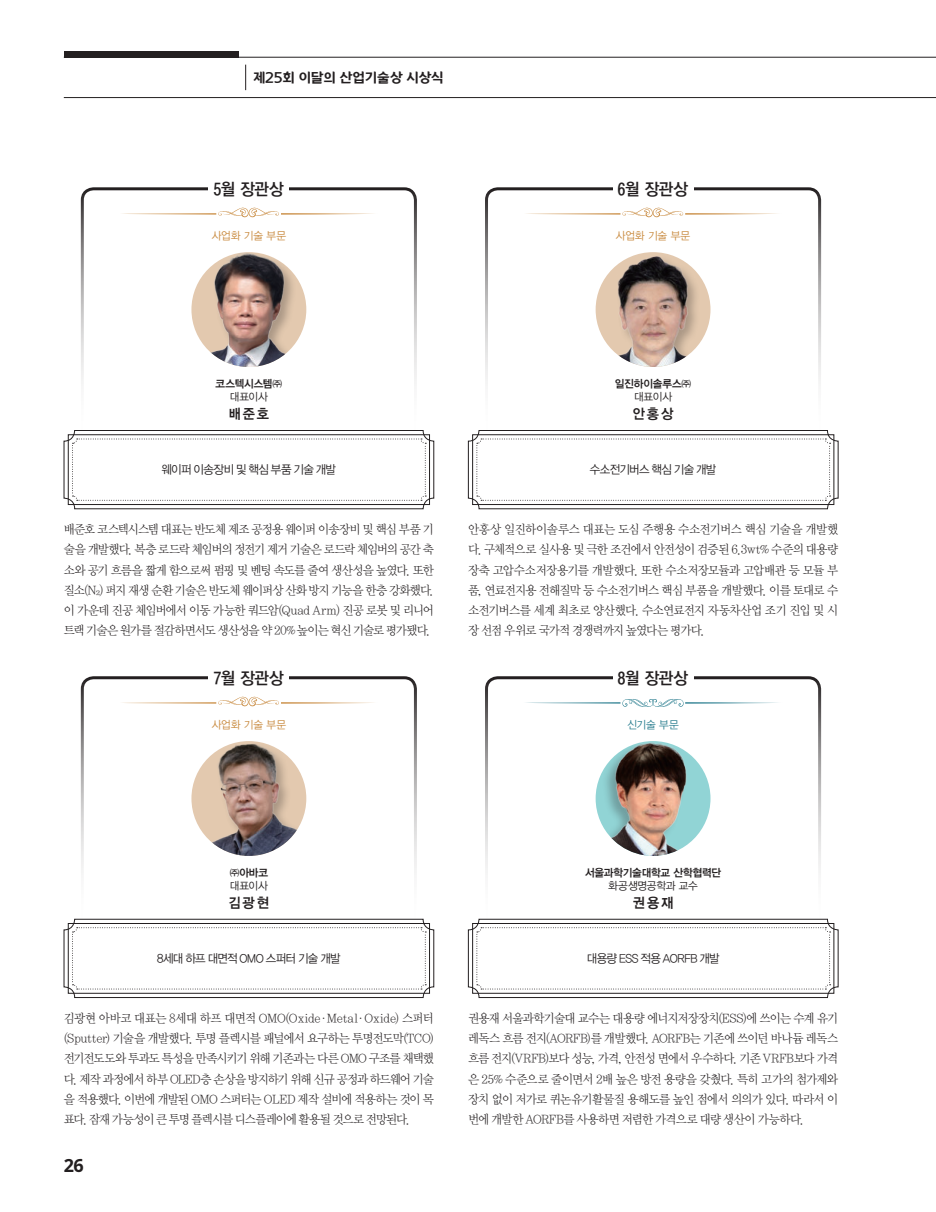
<style>
.page{position:relative;width:936px;height:1212px;background:#fff}
.page>*{position:absolute;margin:0;border:0;box-sizing:border-box;transform-origin:0 0}
.t1{font:700 18px "Noto Sans";color:#231f20}
.t2{font:16.5px "YDVYGO Std 54";letter-spacing:-.035em;color:#231f20}
.t3{font:15px "Yi Sun Shin Dotum B";letter-spacing:-.01em;color:#231f20}
.t4{font:13.95px "YDVYGO Std 14";letter-spacing:.15em;color:#231f20;scale:.95 1}
.t5{font:12.45px/20.2px "YDVY Mj O Std 12";letter-spacing:-.065em;color:#231f20;text-align:justify;scale:.95 1}
.t6{font:12px "YDVYGO Std 12";letter-spacing:-.045em;color:#231f20;scale:.95 1}
.t7{font:10.95px "YDVYGO Std 14";letter-spacing:-.02em;color:#231f20;scale:.96 1}
.t8{font:10.95px "YDVYGO Std 12";letter-spacing:-.01em;color:#c8893d;scale:.96 1}
.t9{font:10.95px "YDVYGO Std 12";letter-spacing:-.015em;color:#231f20;scale:.96 1}
.t10{font:10.95px "YDVYGO Std 12";color:#277c8e;scale:.96 1}
</style>
<div class="page">
<div style="left:81px;top:187px;width:336px;height:255px;border:3px solid #231f20;border-radius:11px"></div>
<div style="left:208px;top:174px;width:81px;height:34px;background:#fff"></div>
<img style="left:191px;top:252px;width:115px;height:115px;border-radius:57px">
<div style="left:485px;top:187px;width:336px;height:255px;border:3px solid #231f20;border-radius:11px"></div>
<div style="left:612px;top:174px;width:81px;height:34px;background:#fff"></div>
<div style="left:595px;top:252px;width:115px;height:115px;background:#e3c9af;border-radius:50%"></div>
<svg style="left:608px;top:254px;width:101px;height:95px"></svg>
<img style="left:610px;top:256px;width:85px;height:111px">
<div style="left:81px;top:676px;width:336px;height:255px;border:3px solid #231f20;border-radius:11px"></div>
<div style="left:208px;top:663px;width:81px;height:34px;background:#fff"></div>
<img style="left:191px;top:741px;width:115px;height:115px;border-radius:57px">
<div style="left:485px;top:676px;width:336px;height:255px;border:3px solid #231f20;border-radius:11px"></div>
<div style="left:612px;top:663px;width:81px;height:34px;background:#fff"></div>
<svg style="left:595px;top:779px;width:4px;height:39px"></svg>
<img style="left:599px;top:741px;width:107px;height:115px">
<div style="left:64px;top:51px;width:174px;height:6px;background:#231f20"></div>
<hr style="left:64px;top:57px;width:871px;height:1px;background:#231f20">
<hr style="left:64px;top:97px;width:871px;height:1px;background:#231f20">
<svg style="left:245px;top:65px;width:1px;height:25px"></svg>
<div style="left:68px;top:434px;width:362px;height:71px;border:1px solid #231f20"></div>
<div style="left:64px;top:430px;width:370px;height:79px;border:1px solid #231f20;border-radius:11px"></div>
<svg style="left:72px;top:439px;width:354px;height:62px"></svg>
<div style="left:472px;top:434px;width:362px;height:71px;border:1px solid #231f20"></div>
<div style="left:468px;top:430px;width:370px;height:79px;border:1px solid #231f20;border-radius:11px"></div>
<svg style="left:476px;top:439px;width:354px;height:62px"></svg>
<div style="left:68px;top:923px;width:362px;height:71px;border:1px solid #231f20"></div>
<div style="left:64px;top:919px;width:370px;height:79px;border:1px solid #231f20;border-radius:11px"></div>
<svg style="left:72px;top:927px;width:354px;height:63px"></svg>
<div style="left:472px;top:923px;width:362px;height:71px;border:1px solid #231f20"></div>
<div style="left:468px;top:919px;width:370px;height:79px;border:1px solid #231f20;border-radius:11px"></div>
<svg style="left:476px;top:927px;width:354px;height:63px"></svg>
<svg style="left:526px;top:207px;width:251px;height:10px"></svg>
<svg style="left:122px;top:207px;width:251px;height:10px"></svg>
<svg style="left:122px;top:696px;width:251px;height:10px"></svg>
<svg style="left:526px;top:699px;width:252px;height:8px"></svg>
<p class="t3" style="left:253px;top:70px;width:192px">제25회 이달의 산업기술상 시상식</p>
<h2 class="t2" style="left:214px;top:181px;width:72px">5월 장관상</h2>
<p class="t8" style="left:212px;top:230px;width:79px">사업화 기술 부문</p>
<p class="t7" style="left:215px;top:378px;width:71px">코스텍시스템㈜</p>
<p class="t9" style="left:230px;top:392px;width:41px">대표이사</p>
<p class="t4" style="left:229px;top:407px;width:44px">배준호</p>
<h2 class="t2" style="left:618px;top:181px;width:72px">6월 장관상</h2>
<p class="t8" style="left:615px;top:230px;width:79px">사업화 기술 부문</p>
<p class="t7" style="left:614px;top:378px;width:81px">일진하이솔루스㈜</p>
<p class="t9" style="left:634px;top:392px;width:41px">대표이사</p>
<p class="t4" style="left:632px;top:407px;width:44px">안홍상</p>
<p class="t6" style="left:162px;top:463px;width:185px">웨이퍼 이송장비 및 핵심 부품 기술 개발</p>
<p class="t6" style="left:590px;top:463px;width:135px">수소전기버스 핵심 기술 개발</p>
<p class="t5" style="left:64px;top:519px;width:391px">배준호 코스텍시스템 대표는 반도체 제조 공정용 웨이퍼 이송장비 및 핵심 부품 기 술을 개발했다. 복층 로드락 체임버의 정전기 제거 기술은 로드락 체임버의 공간 축 소와 공기 흐름을 짧게 함으로써 펌핑 및 벤팅 속도를 줄여 생산성을 높였다. 또한 질소(N₂) 퍼지 재생 순환 기술은 반도체 웨이퍼상 산화 방지 기능을 한층 강화했다. 이 가운데 진공 체임버에서 이동 가능한 쿼드암(Quad Arm) 진공 로봇 및 리니어 트랙 기술은 원가를 절감하면서도 생산성을 약 20% 높이는 혁신 기술로 평가됐다.</p>
<h2 class="t2" style="left:214px;top:669px;width:72px">7월 장관상</h2>
<p class="t8" style="left:212px;top:719px;width:79px">사업화 기술 부문</p>
<p class="t5" style="left:468px;top:519px;width:391px">안홍상 일진하이솔루스 대표는 도심 주행용 수소전기버스 핵심 기술을 개발했 다. 구체적으로 실사용 및 극한 조건에서 안전성이 검증된 6.3wt% 수준의 대용량 장축 고압수소저장용기를 개발했다. 또한 수소저장모듈과 고압배관 등 모듈 부 품, 연료전지용 전해질막 등 수소전기버스 핵심 부품을 개발했다. 이를 토대로 수 소전기버스를 세계 최초로 양산했다. 수소연료전지 자동차산업 조기 진입 및 시 장 선점 우위로 국가적 경쟁력까지 높였다는 평가다.</p>
<h2 class="t2" style="left:617px;top:669px;width:72px">8월 장관상</h2>
<p class="t10" style="left:627px;top:719px;width:55px">신기술 부문</p>
<p class="t7" style="left:230px;top:867px;width:41px">㈜아바코</p>
<p class="t9" style="left:230px;top:880px;width:41px">대표이사</p>
<p class="t4" style="left:228px;top:896px;width:45px">김광현</p>
<p class="t7" style="left:585px;top:867px;width:143px">서울과학기술대학교 산학협력단</p>
<p class="t9" style="left:608px;top:880px;width:95px">화공생명공학과 교수</p>
<p class="t4" style="left:632px;top:896px;width:44px">권용재</p>
<p class="t6" style="left:157px;top:952px;width:194px">8세대 하프 대면적 OMO 스퍼터 기술 개발</p>
<p class="t6" style="left:586px;top:952px;width:141px">대용량 ESS 적용 AORFB 개발</p>
<p class="t5" style="left:64px;top:1008px;width:391px">김광현 아바코 대표는 8세대 하프 대면적 OMO(Oxide·Metal·Oxide) 스퍼터 (Sputter) 기술을 개발했다. 투명 플렉시블 패널에서 요구하는 투명전도막(TCO) 전기전도도와 투과도 특성을 만족시키기 위해 기존과는 다른 OMO 구조를 채택했 다. 제작 과정에서 하부 OLED층 손상을 방지하기 위해 신규 공정과 하드웨어 기술 을 적용했다. 이번에 개발된 OMO 스퍼터는 OLED 제작 설비에 적용하는 것이 목 표다. 잠재 가능성이 큰 투명 플렉시블 디스플레이에 활용될 것으로 전망된다.</p>
<h1 class="t1" style="left:64px;top:1155px;width:22px">26</h1>
<p class="t5" style="left:468px;top:1008px;width:391px">권용재 서울과학기술대 교수는 대용량 에너지저장장치(ESS)에 쓰이는 수계 유기 레독스 흐름 전지(AORFB)를 개발했다. AORFB는 기존에 쓰이던 바나듐 레독스 흐름 전지(VRFB)보다 성능, 가격, 안전성 면에서 우수하다. 기존 VRFB보다 가격 은 25% 수준으로 줄이면서 2배 높은 방전 용량을 갖췄다. 특히 고가의 첨가제와 장치 없이 저가로 퀴논유기활물질 용해도를 높인 점에서 의의가 있다. 따라서 이 번에 개발한 AORFB를 사용하면 저렴한 가격으로 대량 생산이 가능하다.</p>
</div>
